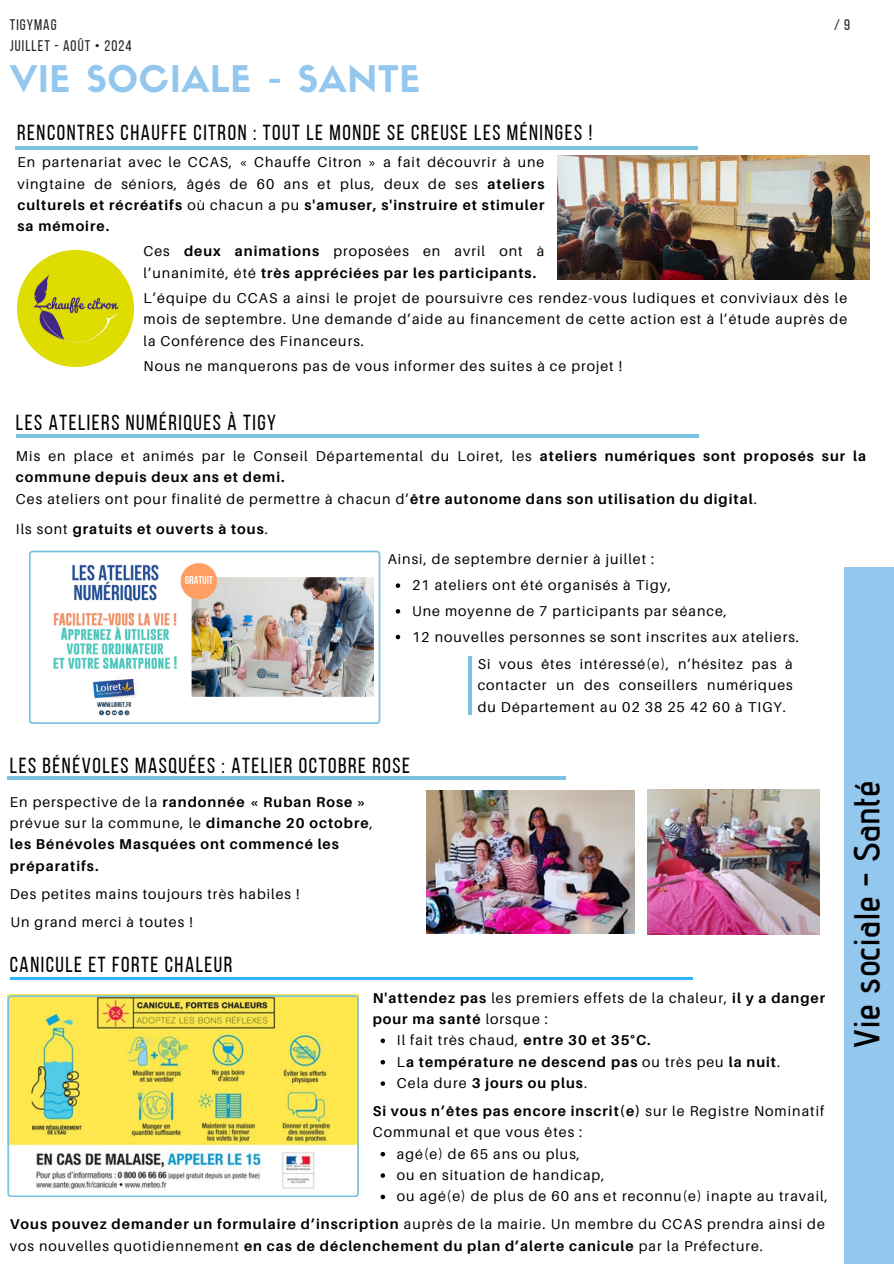
<style>
.page{position:relative;width:894px;height:1264px;background:#fff}
.page>*{position:absolute;margin:0;border:0;box-sizing:border-box;transform-origin:0 0}
.t1{font:36px "Sifonn Basic";letter-spacing:.02em;color:#93c7ed}
.t2{font:600 36px "Advent Pro";color:#000}
.t3{font:21.75px "Bebas Neue";letter-spacing:.07em;color:#000}
.t4{font:15.3px "Bebas Neue";letter-spacing:.07em;color:#222}
.t5{font:14.25px/21.3px "Aileron";letter-spacing:.07em;color:#000}
.t6{font:700 14.25px/21.3px "Aileron";letter-spacing:.07em;color:#000}
.s1{font-weight:700}
.s2{font-weight:400}
</style>
<div class="page">
<hr style="left:10px;top:977px;width:682px;height:2px;background:#32b2ff">
<svg style="left:380px;top:1151px;width:5px;height:5px"></svg>
<svg style="left:380px;top:1173px;width:5px;height:4px"></svg>
<svg style="left:380px;top:1194px;width:5px;height:5px"></svg>
<img style="left:7px;top:995px;width:352px;height:202px">
<div style="left:844px;top:567px;width:49px;height:696px;background:#93c7ed"></div>
<img style="left:557px;top:155px;width:312px;height:124px">
<img style="left:17px;top:250px;width:116px;height:116px">
<hr style="left:16px;top:146px;width:682px;height:3px;background:#7ac2e2">
<hr style="left:16px;top:434px;width:682px;height:3px;background:#7ac2e2">
<hr style="left:7px;top:776px;width:559px;height:3px;background:#7ac2e2">
<hr style="left:468px;top:656px;width:4px;height:58px;background:#7ac2e2">
<svg style="left:29px;top:550px;width:351px;height:174px"></svg>
<img style="left:36px;top:553px;width:337px;height:168px">
<img style="left:426px;top:790px;width:208px;height:143px">
<img style="left:647px;top:789px;width:172px;height:145px">
<svg style="left:380px;top:1038px;width:5px;height:5px"></svg>
<svg style="left:380px;top:1060px;width:5px;height:4px"></svg>
<svg style="left:380px;top:1081px;width:5px;height:4px"></svg>
<svg style="left:395px;top:634px;width:5px;height:5px"></svg>
<svg style="left:395px;top:583px;width:5px;height:5px"></svg>
<svg style="left:395px;top:609px;width:5px;height:4px"></svg>
<p class="t4" style="left:10px;top:18px;width:48px">TIGYMAG</p>
<p class="t4" style="left:833px;top:18px;width:18px">/ 9</p>
<p class="t4" style="left:10px;top:39px;width:123px">JUILLET - AOÛT • 2024</p>
<p class="t1" style="left:10px;top:64px;width:411px">VIE SOCIALE - SANTE</p>
<p class="t3" style="left:17px;top:124px;width:576px">RENCONTRES CHAUFFE CITRON : TOUT LE MONDE SE CREUSE LES MÉNINGES !</p>
<p class="t5" style="left:17px;top:151px;width:528px;text-align:justify">En partenariat avec le CCAS, « Chauffe Citron » a fait découvrir à une vingtaine de séniors, âgés de 60 ans et plus, deux de ses <span class="s1">ateliers culturels et récréatifs</span> où chacun a pu <span class="s1">s'amuser, s'instruire et stimuler sa mémoire.</span></p>
<p class="t6" style="left:143px;top:240px;width:402px"><span class="s2">Ces</span> deux animations <span class="s2">proposées en avril ont à l’unanimité, été</span> très appréciées par les participants.</p>
<p class="t5" style="left:143px;top:287px;width:705px;text-align:justify">L’équipe du CCAS a ainsi le projet de poursuivre ces rendez-vous ludiques et conviviaux dès le mois de septembre. Une demande d’aide au financement de cette action est à l’étude auprès de la Conférence des Financeurs.</p>
<h3 class="t5" style="left:143px;top:354px;width:480px">Nous ne manquerons pas de vous informer des suites à ce projet !</h3>
<h3 class="t3" style="left:16px;top:413px;width:261px">LES ATELIERS NUMÉRIQUES À TIGY</h3>
<p class="t6" style="left:16px;top:444px;width:851px"><span class="s2">Mis en place et animés par le Conseil Départemental du Loiret, les</span> ateliers numériques sont proposés sur la commune depuis deux ans et demi.</p>
<p class="t5" style="left:16px;top:488px;width:742px">Ces ateliers ont pour finalité de permettre à chacun d’<span class="s1">être autonome dans son utilisation du digital</span>.</p>
<p class="t6" style="left:16px;top:517px;width:253px"><span class="s2">Ils sont</span> gratuits et ouverts à tous<span class="s2">.</span></p>
<p class="t5" style="left:387px;top:548px;width:268px">Ainsi, de septembre dernier à juillet :</p>
<p class="t5" style="left:412px;top:574px;width:260px">21 ateliers ont été organisés à Tigy,</p>
<p class="t5" style="left:412px;top:600px;width:316px">Une moyenne de 7 participants par séance,</p>
<p class="t5" style="left:412px;top:625px;width:388px">12 nouvelles personnes se sont inscrites aux ateliers.</p>
<h3 class="t5" style="left:477px;top:652px;width:316px;text-align:justify">Si vous êtes intéressé(e), n’hésitez pas à contacter un des conseillers numériques du Département au 02 38 25 42 60 à TIGY.</h3>
<p class="t3" style="left:10px;top:756px;width:401px">LES BÉNÉVOLES MASQUÉES : ATELIER OCTOBRE ROSE</p>
<p class="t6" style="left:10px;top:790px;width:364px"><span class="s2">En perspective de la</span> randonnée « Ruban Rose » <span class="s2">prévue sur la commune, le</span> dimanche 20 octobre<span class="s2">, </span>les Bénévoles Masquées ont commencé les préparatifs.</p>
<p class="t5" style="left:10px;top:883px;width:291px">Des petites mains toujours très habiles !</p>
<p class="t5" style="left:10px;top:911px;width:184px">Un grand merci à toutes !</p>
<h2 class="t3" style="left:10px;top:955px;width:224px">CANICULE ET FORTE CHALEUR</h2>
<p class="t5" style="left:372px;top:986px;width:454px"><span class="s1">N'attendez pas</span> les premiers effets de la chaleur, <span class="s1">il y a danger pour ma santé</span> lorsque :</p>
<p class="t5" style="left:397px;top:1029px;width:255px">Il fait très chaud, <span class="s1">entre 30 et 35°C.</span></p>
<p class="t6" style="left:397px;top:1050px;width:384px"><span class="s2">L</span>a température ne descend pas <span class="s2">ou très peu</span> la nuit<span class="s2">.</span></p>
<p class="t6" style="left:397px;top:1072px;width:192px"><span class="s2">Cela dure</span> 3 jours ou plus<span class="s2">.</span></p>
<p class="t5" style="left:372px;top:1099px;width:453px"><span class="s1">Si vous n’êtes pas encore inscrit(e)</span> sur le Registre Nominatif<br>Communal et que vous êtes :</p>
<p class="t5" style="left:397px;top:1142px;width:184px">agé(e) de 65 ans ou plus,</p>
<h1 class="t5" style="left:397px;top:1164px;width:209px">ou en situation de handicap,</h1>
<p class="t5" style="left:397px;top:1185px;width:432px">ou agé(e) de plus de 60 ans et reconnu(e) inapte au travail,</p>
<p class="t5" style="left:10px;top:1213px;width:816px"><span class="s1">Vous pouvez demander un formulaire d’inscription</span> auprès de la mairie. Un membre du CCAS prendra ainsi de vos nouvelles quotidiennement <span class="s1">en cas de déclenchement du plan d’alerte canicule</span> par la Préfecture.</p>
<p class="t2" style="left:844px;top:1050px;width:271px;rotate:-90deg">Vie sociale - Santé</p>
</div>
